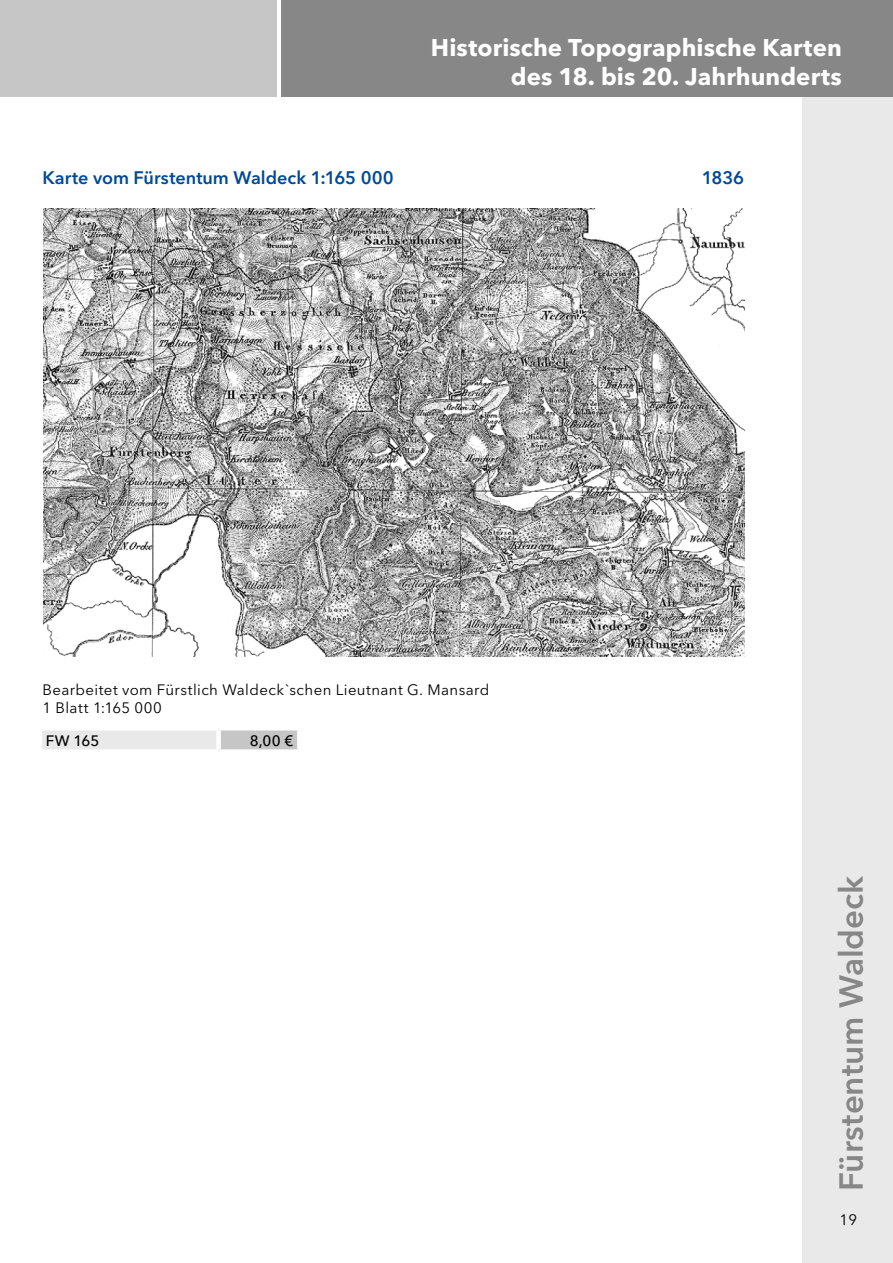
<style>
.page{position:relative;width:893px;height:1263px;background:#fff}
.page>*{position:absolute;margin:0;border:0;box-sizing:border-box;transform-origin:0 0}
.t1{font:600 33px "Avenir Next LT Pro";color:#878787}
.t2{font:700 24px/28.8px "Avenir Next LT Pro";letter-spacing:.005em;color:#fff;text-align:right}
.t3{font:600 18px "Avenir Next LT Pro";color:#004996}
.t4{font:15px/18px "Avenir Next LT Pro";letter-spacing:.025em;color:#000}
.t5{font:500 15px "Avenir Next LT Pro";letter-spacing:.01em;color:#000}
</style>
<div class="page">
<div style="left:803px;top:0;width:90px;height:1263px;background:#e9e9e9"></div>
<div style="left:40px;top:728px;width:179px;height:24px;background:#e9e9e9"></div>
<div style="left:219px;top:728px;width:80px;height:24px;background:#c6c6c6"></div>
<div style="left:38px;top:749px;width:181px;height:5px;background:#fff"></div>
<div style="left:219px;top:749px;width:83px;height:5px;background:#fff"></div>
<div style="left:297px;top:730px;width:5px;height:19px;background:#fff"></div>
<div style="left:216px;top:730px;width:5px;height:19px;background:#fff"></div>
<hr style="left:38px;top:730px;width:4px;height:19px;background:#fff">
<hr style="left:38px;top:726px;width:181px;height:4px;background:#fff">
<hr style="left:219px;top:726px;width:83px;height:4px;background:#fff">
<div style="left:0;top:0;width:276px;height:97px;background:#c6c6c6"></div>
<div style="left:281px;top:0;width:612px;height:97px;background:#878787"></div>
<img style="left:43px;top:208px;width:701px;height:449px">
<p class="t2" style="left:431px;top:33px;width:412px">Historische Topographische Karten des 18. bis 20. Jahrhunderts</p>
<p class="t3" style="left:43px;top:166px;width:353px">Karte vom Fürstentum Waldeck 1:165 000</p>
<p class="t3" style="left:702px;top:166px;width:44px">1836</p>
<p class="t4" style="left:43px;top:680px;width:448px">Bearbeitet vom Fürstlich Waldeck`schen Lieutnant G. Mansard<br>1 Blatt 1:165 000</p>
<p class="t5" style="left:46px;top:731px;width:55px">FW 165</p>
<p class="t5" style="left:250px;top:731px;width:45px">8,00 €</p>
<p class="t1" style="left:831px;top:1191px;width:316px;rotate:-90deg">Fürstentum Waldeck</p>
<p class="t4" style="left:840px;top:1211px;width:19px">19</p>
</div>
